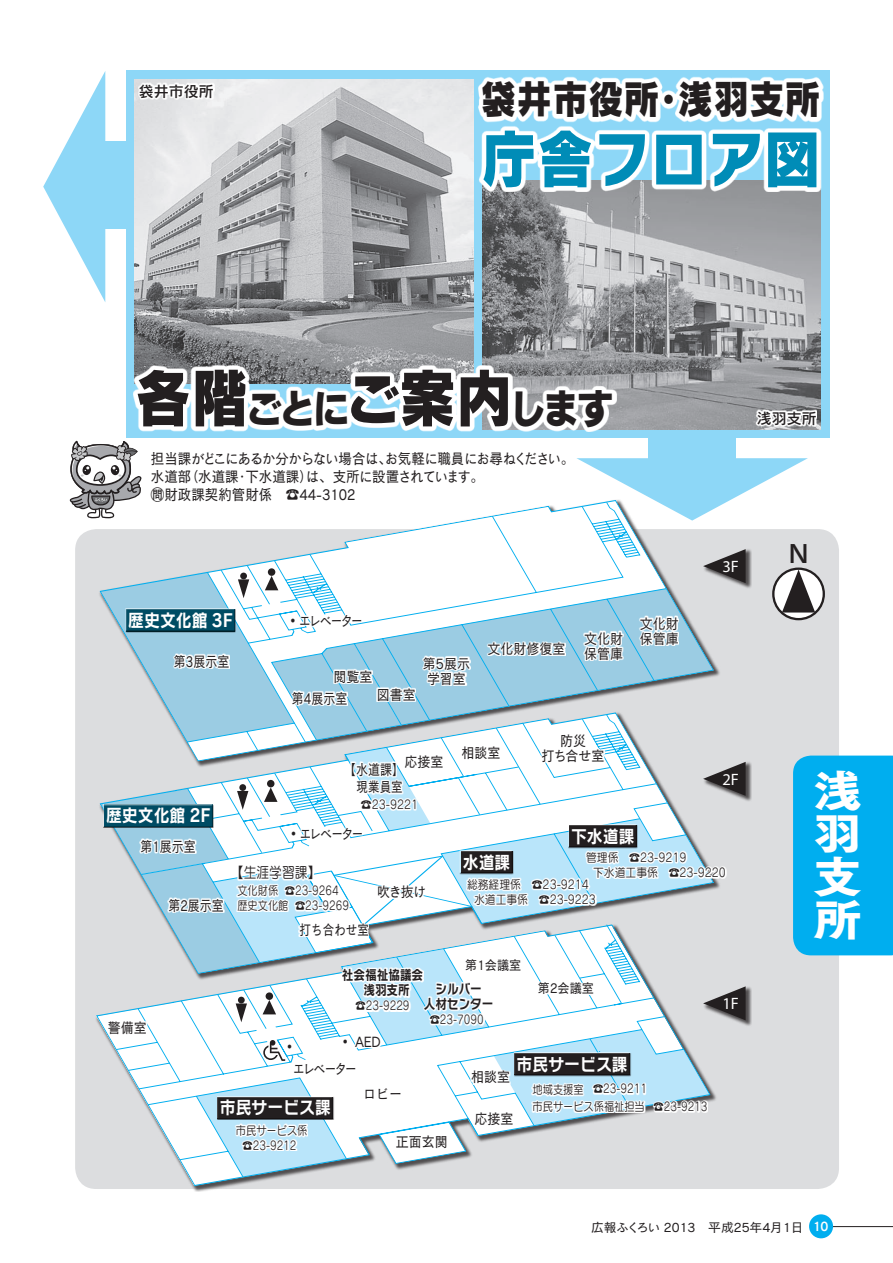
<style>
.page{position:relative;width:893px;height:1263px;background:#fff}
.page>*{position:absolute;margin:0;border:0;box-sizing:border-box;transform-origin:0 0}
.t1{font:63px "Rodin NTLG Pro EB";color:#008cb7;scale:.9 1}
.t2{font:43.2px/43.2px "Tsuku Go Pro H";color:#fff;text-align:justify;scale:1.11 1}
.t3{font:42px "Rodin Cattleya Pro EB";letter-spacing:-.11em;color:#231f20;scale:.9 1}
.t4{font:39.75px "Rodin NTLG Pro EB";color:#231f20;scale:.9 1}
.t5{font:29.25px "Rodin Pro DB";color:#231f20;scale:.9 1}
.t6{font:17.7px "Rodin NTLG Pro B";color:#fff;scale:.9 1}
.t7{font:700 16.5px "Futura";color:#fff}
.ノーマル{font:15px "Cezanne Pro M";letter-spacing:-.04em;color:#231f20;scale:.9 1}
.ノーマル-2{font:15px "Cezanne Pro M";color:#231f20;scale:.9 1}
.ノーマル-3{font:15px "Cezanne Pro M";color:#231f20;scale:.8 1}
.ノーマル-4{font:15px "Cezanne Pro M";letter-spacing:-.035em;color:#231f20;scale:.9 1}
.t8{font:15px "Rodin Pro DB";color:#231f20}
.t9{font:15px "Seurat Pro M";color:#231f20;scale:.85 1}
.t10{font:14.4px "Cezanne Pro M";color:#231f20;scale:.9 1}
.t11{font:14.4px "Cezanne Pro M";color:#231f20;scale:.8 1}
.t12{font:13.5px "Rodin NTLG Pro B";color:#231f20;scale:.86 1}
.t13{font:13.5px "Cezanne Pro M";color:#231f20;scale:.9 1}
.ノンブル項目_左{font:12.75px "Cezanne Pro M";color:#231f20}
.t14{font:12.75px "Cezanne Pro DB";color:#fff}
.t15{font:12px "Seurat Pro M";color:#231f20;scale:.85 1}
.t16{font:12px "Seurat Pro M";color:#231f20;scale:.9 1}
.s1{font-size:63px}
</style>
<div class="page">
<hr style="left:830px;top:1226px;width:63px;height:1px;background:#231f20">
<div style="left:809px;top:1214px;width:24px;height:24px;background:#00aeef;border-radius:50%"></div>
<div style="left:75px;top:529px;width:764px;height:660px;background:#dcdddf;border-radius:21px"></div>
<svg style="left:96px;top:1014px;width:186px;height:172px"></svg>
<svg style="left:96px;top:505px;width:553px;height:91px"></svg>
<div style="left:126px;top:71px;width:703px;height:367px;background:#8dd7f7"></div>
<svg style="left:576px;top:458px;width:232px;height:63px"></svg>
<div style="left:648px;top:438px;width:88px;height:21px;background:#8dd7f7"></div>
<svg style="left:43px;top:72px;width:62px;height:230px"></svg>
<div style="left:105px;top:141px;width:21px;height:88px;background:#8dd7f7"></div>
<img style="left:482px;top:192px;width:339px;height:237px">
<svg style="left:100px;top:549px;width:646px;height:628px"></svg>
<div style="left:290px;top:826px;width:73px;height:15px;background:#fff"></div>
<div style="left:290px;top:613px;width:72px;height:15px;background:#fff"></div>
<div style="left:540px;top:733px;width:65px;height:30px;background:#fff"></div>
<div style="left:473px;top:1110px;width:41px;height:16px;background:#fff"></div>
<div style="left:470px;top:1069px;width:40px;height:15px;background:#fff"></div>
<svg style="left:583px;top:630px;width:40px;height:31px"></svg>
<svg style="left:333px;top:668px;width:40px;height:16px"></svg>
<svg style="left:341px;top:967px;width:83px;height:45px;background:#eaf7fd"></svg>
<svg style="left:423px;top:981px;width:71px;height:45px;background:#e8f6fd"></svg>
<div style="left:464px;top:957px;width:58px;height:15px;background:#fff"></div>
<div style="left:298px;top:921px;width:71px;height:16px;background:#fff"></div>
<div style="left:376px;top:884px;width:50px;height:15px;background:#fff"></div>
<div style="left:793px;top:755px;width:100px;height:200px;background:#00aeef"></div>
<img style="left:135px;top:79px;width:338px;height:286px">
<svg style="left:133px;top:365px;width:483px;height:67px;background:#dde4e7"></svg>
<svg style="left:478px;top:77px;width:345px;height:115px;fill:#fff"></svg>
<svg style="left:70px;top:441px;width:71px;height:77px"></svg>
<div style="left:138px;top:82px;width:76px;height:17px;background:#fff"></div>
<div style="left:755px;top:409px;width:62px;height:17px;background:#fff"></div>
<div style="left:107px;top:1019px;width:40px;height:16px;background:#fff"></div>
<svg style="left:773px;top:569px;width:51px;height:50px"></svg>
<div style="left:772px;top:567px;width:53px;height:53px;border:2px solid #231f20;border-radius:50%"></div>
<svg style="left:782px;top:569px;width:33px;height:43px"></svg>
<svg style="left:291px;top:690px;width:57px;height:16px"></svg>
<svg style="left:236px;top:864px;width:113px;height:47px;background:#ecf8fd"></svg>
<svg style="left:350px;top:761px;width:66px;height:50px;background:#ebf7fd"></svg>
<svg style="left:376px;top:686px;width:40px;height:16px"></svg>
<svg style="left:422px;top:655px;width:49px;height:31px;background:#e4f1f7"></svg>
<svg style="left:487px;top:641px;width:79px;height:15px"></svg>
<svg style="left:639px;top:615px;width:40px;height:31px"></svg>
<svg style="left:173px;top:653px;width:57px;height:16px"></svg>
<svg style="left:139px;top:838px;width:57px;height:16px"></svg>
<svg style="left:167px;top:897px;width:57px;height:16px"></svg>
<div style="left:537px;top:980px;width:57px;height:15px;background:#fff"></div>
<div style="left:125px;top:608px;width:111px;height:23px;background:#fff;opacity:.75"></div>
<div style="left:125px;top:609px;width:111px;height:23px;background:#231f20;opacity:.75"></div>
<div style="left:103px;top:804px;width:111px;height:24px;background:#231f20;opacity:.75"></div>
<div style="left:292px;top:1061px;width:64px;height:15px;background:#fff"></div>
<div style="left:342px;top:1035px;width:39px;height:13px;background:#fff"></div>
<p class="t8" style="left:139px;top:81px;width:76px">袋井市役所</p>
<p class="t4" style="left:481px;top:72px;width:379px">袋井市役所浅羽支所</p>
<p class="t4" style="left:651px;top:72px;width:41px">・</p>
<p class="t1" style="left:480px;top:115px;width:379px">庁舎フロア図</p>
<p class="t3" style="left:135px;top:379px;width:534px"><span class="s1">各階</span>ごとに<span class="s1">ご案内</span>します</p>
<p class="ノーマル" style="left:151px;top:449px;width:472px">担当課がどこにあるか分からない場合はお気軽に職員にお尋ねください。</p>
<p class="ノーマル-2" style="left:379px;top:449px;width:16px">、</p>
<p class="ノーマル-4" style="left:245px;top:467px;width:266px">下水道課は）、支所に設置されています。</p>
<p class="ノーマル-2" style="left:185px;top:467px;width:61px">（水道課</p>
<p class="ノーマル-2" style="left:151px;top:467px;width:46px">水道部</p>
<p class="ノーマル-2" style="left:235px;top:467px;width:16px">・</p>
<p class="ノーマル-2" style="left:151px;top:485px;width:136px">問財政課契約管財係</p>
<p class="ノーマル-2" style="left:286px;top:485px;width:79px">☎44-3102</p>
<p class="t7" style="left:722px;top:556px;width:18px">F3</p>
<h3 class="t6" style="left:128px;top:608px;width:118px">歴史文化館 3F</h3>
<p class="ノーマル-3" style="left:174px;top:652px;width:71px">第3展示室</p>
<p class="t10" style="left:286px;top:611px;width:86px">◦エレベーター</p>
<p class="t10" style="left:333px;top:667px;width:45px">閲覧室</p>
<p class="t10" style="left:423px;top:654px;width:54px">第5展示</p>
<p class="t10" style="left:427px;top:669px;width:45px">学習室</p>
<p class="t10" style="left:488px;top:639px;width:88px">文化財修復室</p>
<p class="t10" style="left:584px;top:629px;width:45px">文化財</p>
<p class="t10" style="left:584px;top:644px;width:45px">保管庫</p>
<p class="t10" style="left:640px;top:614px;width:45px">文化財</p>
<p class="t10" style="left:640px;top:629px;width:45px">保管庫</p>
<p class="ノーマル-3" style="left:292px;top:689px;width:71px">第4展示室</p>
<p class="t10" style="left:377px;top:685px;width:45px">図書室</p>
<h3 class="t6" style="left:106px;top:804px;width:118px">歴史文化館 2F</h3>
<p class="t10" style="left:405px;top:753px;width:45px">応接室</p>
<p class="ノーマル-2" style="left:343px;top:760px;width:70px">【水道課【</p>
<p class="t11" style="left:357px;top:778px;width:59px">現業員室</p>
<p class="t16" style="left:361px;top:797px;width:65px">☎23-9221</p>
<p class="t10" style="left:461px;top:743px;width:45px">相談室</p>
<p class="t10" style="left:560px;top:732px;width:30px">防災</p>
<p class="t10" style="left:541px;top:747px;width:72px">打ち合せ室</p>
<p class="t7" style="left:722px;top:769px;width:18px">F2</p>
<p class="ノーマル-3" style="left:140px;top:837px;width:71px">第1展示室</p>
<p class="ノーマル-3" style="left:168px;top:896px;width:71px">第2展示室</p>
<p class="t10" style="left:108px;top:1018px;width:45px">警備室</p>
<p class="t10" style="left:287px;top:824px;width:86px">◦エレベーター</p>
<p class="t9" style="left:231px;top:862px;width:106px">【生涯学習課【</p>
<p class="t15" style="left:285px;top:882px;width:65px">☎23-9264</p>
<p class="t15" style="left:237px;top:882px;width:49px">文化財係</p>
<p class="t15" style="left:237px;top:897px;width:61px">歴史文化館</p>
<p class="t15" style="left:295px;top:897px;width:65px">☎23-9269</p>
<p class="t10" style="left:377px;top:883px;width:56px">吹き抜け</p>
<h3 class="t6" style="left:463px;top:850px;width:54px">水道課</h3>
<p class="t16" style="left:467px;top:876px;width:61px">総務経理係</p>
<h3 class="t6" style="left:571px;top:824px;width:72px">下水道課</h3>
<p class="t16" style="left:629px;top:850px;width:65px">☎23-9219</p>
<p class="t16" style="left:586px;top:850px;width:38px">管理係</p>
<p class="t16" style="left:593px;top:865px;width:73px">下水道工事係</p>
<p class="t16" style="left:532px;top:876px;width:65px">☎23-9214</p>
<p class="t16" style="left:669px;top:865px;width:65px">☎23-9220</p>
<p class="t16" style="left:474px;top:891px;width:62px">水道工事係</p>
<p class="t16" style="left:539px;top:891px;width:65px">☎23-9223</p>
<p class="t11" style="left:300px;top:920px;width:88px">打ち合わせ室</p>
<p class="t10" style="left:283px;top:1037px;width:16px">◦</p>
<p class="t13" style="left:465px;top:956px;width:64px">第1会議室</p>
<p class="t12" style="left:342px;top:966px;width:96px">社会福祉協議会</p>
<p class="t12" style="left:363px;top:981px;width:56px">浅羽支所</p>
<p class="t15" style="left:356px;top:998px;width:65px">☎23-9229</p>
<p class="t12" style="left:435px;top:980px;width:55px">シルバー</p>
<p class="t12" style="left:424px;top:995px;width:83px">人材センター</p>
<p class="t15" style="left:430px;top:1012px;width:65px">☎23-7090</p>
<p class="t10" style="left:339px;top:1032px;width:48px">◦ AED</p>
<p class="t13" style="left:538px;top:979px;width:64px">第2会議室</p>
<p class="t7" style="left:722px;top:993px;width:18px">F1</p>
<p class="t11" style="left:293px;top:1059px;width:81px">エレベーター</p>
<h3 class="t6" style="left:220px;top:1096px;width:125px">市民サービス課</h3>
<p class="t15" style="left:236px;top:1122px;width:86px">市民サービス係</p>
<p class="t15" style="left:243px;top:1137px;width:65px">☎23-9212</p>
<p class="t10" style="left:363px;top:1085px;width:45px">ロビー</p>
<p class="t10" style="left:396px;top:1133px;width:59px">正面玄関</p>
<p class="t10" style="left:471px;top:1068px;width:45px">相談室</p>
<h3 class="t6" style="left:517px;top:1052px;width:125px">市民サービス課</h3>
<p class="t15" style="left:593px;top:1081px;width:65px">☎23-9211</p>
<p class="t15" style="left:533px;top:1081px;width:61px">地域支援室</p>
<p class="t10" style="left:475px;top:1109px;width:45px">応接室</p>
<p class="t15" style="left:533px;top:1098px;width:134px">市民サービス係福祉担当</p>
<p class="t15" style="left:654px;top:1098px;width:65px">☎23-9213</p>
<p class="t8" style="left:757px;top:408px;width:61px">浅羽支所</p>
<p class="t5" style="left:788px;top:532px;width:24px">N</p>
<p class="t2" style="left:813px;top:770px;width:44px">浅羽支所</p>
<p class="ノンブル項目_左" style="left:591px;top:1219px;width:214px">広報ふくろい 2013　平成25年4月1日</p>
<p class="t14" style="left:813px;top:1218px;width:17px">10</p>
</div>
